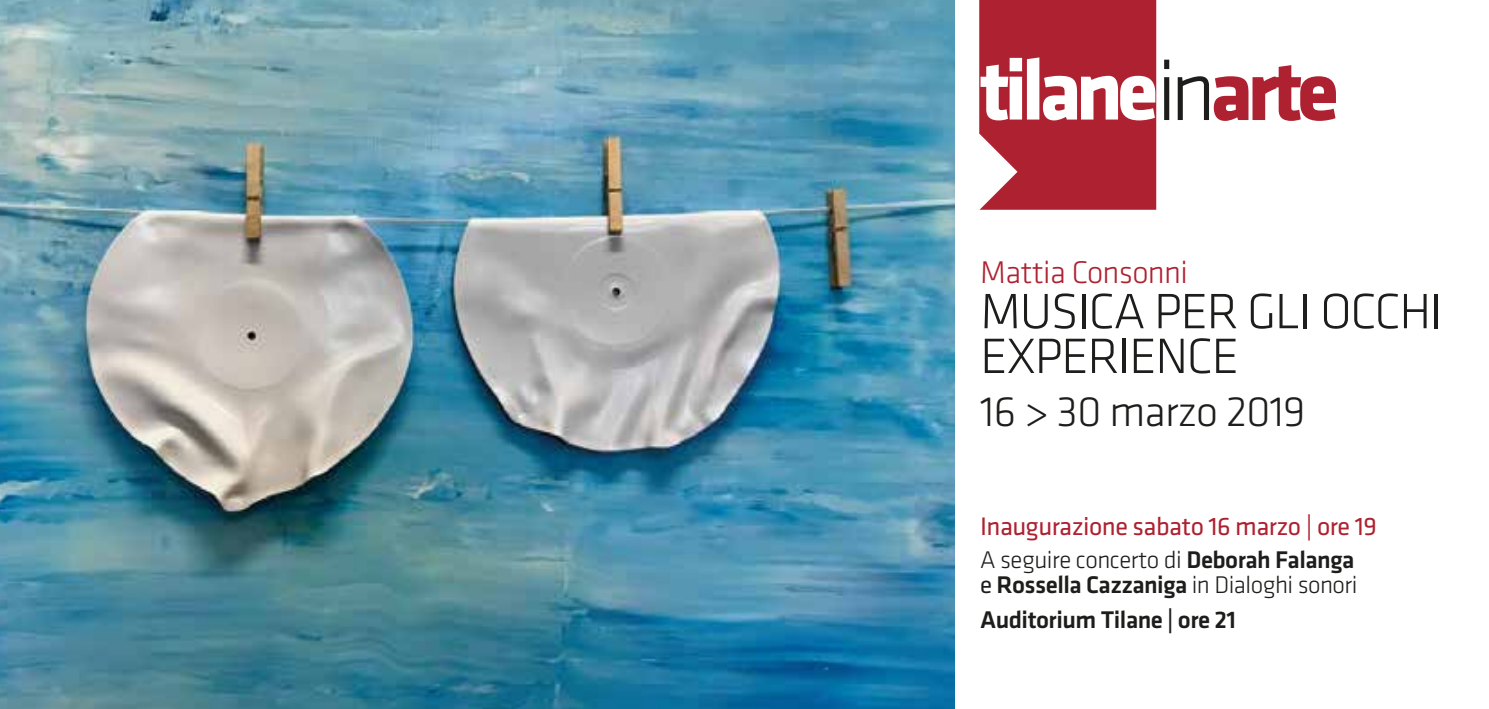
<style>
.page{position:relative;width:1489px;height:709px;background:#fff}
.page>*{position:absolute;margin:0;border:0;box-sizing:border-box;transform-origin:0 0}
.t1{font:700 88px "Klavika";letter-spacing:-.075em;color:#fff}
.t2{font:300 51.5px/44.8px "Klavika";letter-spacing:-.03em;color:#1d1d1b}
.t3{font:300 44px "Klavika";letter-spacing:-.02em;color:#1d1d1b}
.t4{font:300 32.5px "Klavika";letter-spacing:-.02em;color:#ae2130}
.t5{font:26.25px "Klavika";letter-spacing:-.02em;color:#ae2130}
.t6{font:300 25px/25px "Klavika";letter-spacing:-.02em;color:#1d1d1b}
.t7{font:500 25px "Klavika";letter-spacing:-.02em;color:#1d1d1b}
.s1{font-weight:300;color:#1d1d1b}
.s2{color:#ae2130}
.s3{font-weight:500}
.s4{font-weight:400}
</style>
<div class="page">
<div style="left:979px;top:0;width:177px;height:210px;background:#ae2130"></div>
<img style="left:0;top:0;width:954px;height:709px">
<h1 class="t1" style="left:979px;top:42px;width:362px">tilane<span class="s1">in</span><span class="s2">arte</span></h1>
<h3 class="t4" style="left:980px;top:255px;width:209px">Mattia Consonni</h3>
<h2 class="t2" style="left:980px;top:290px;width:464px">MUSICA PER GLI OCCHI<br>EXPERIENCE</h2>
<h3 class="t3" style="left:980px;top:387px;width:327px">16 &gt; 30 marzo 2019</h3>
<p class="t5" style="left:980px;top:511px;width:398px">Inaugurazione sabato 16 marzo | ore 19</p>
<p class="t6" style="left:980px;top:547px;width:379px">A seguire concerto di <span class="s3">Deborah Falanga </span><span class="s4">e</span> <span class="s3">Rossella Cazzaniga</span> in Dialoghi sonori</p>
<p class="t7" style="left:980px;top:606px;width:257px">Auditorium Tilane | ore 21</p>
</div>
